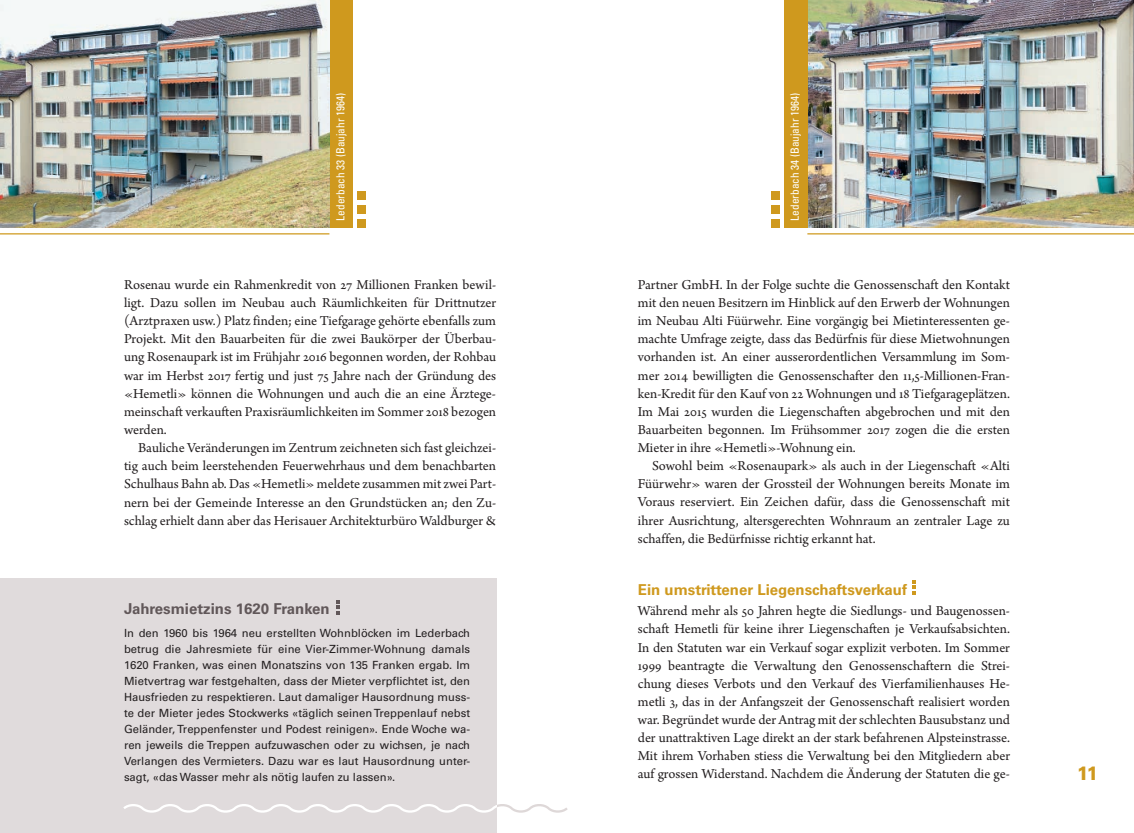
<style>
.page{position:relative;width:1134px;height:833px;background:#fff}
.page>*{position:absolute;margin:0;border:0;box-sizing:border-box;transform-origin:0 0}
.t1{font:900 19.38px "Univers LT Std";color:#cf991e;scale:.9 1}
.t2{font:700 15px "Univers LT Std";color:#cf991e}
.t3{font:700 15px "Univers LT Std";color:#615759}
.t4{font:14.38px/18.1px "Arno Pro";letter-spacing:-.005em;color:#231f20;text-align:justify}
.t5{font:11.25px/16px "Univers LT Std";color:#231f20;text-align:justify}
.t6{font:condensed 11.25px "Univers LT Std";color:#fff}
</style>
<div class="page">
<img style="left:807px;top:0;width:327px;height:228px">
<div style="left:784px;top:0;width:23px;height:228px;background:#cf991e"></div>
<div style="left:771px;top:219px;width:9px;height:9px;background:#cf991e"></div>
<div style="left:771px;top:205px;width:9px;height:9px;background:#cf991e"></div>
<div style="left:771px;top:191px;width:9px;height:8px;background:#cf991e"></div>
<hr style="left:807px;top:233px;width:327px;height:1px;background:#cf991e">
<div style="left:329px;top:0;width:24px;height:228px;background:#cf991e"></div>
<div style="left:357px;top:219px;width:8px;height:9px;background:#cf991e"></div>
<div style="left:357px;top:205px;width:8px;height:9px;background:#cf991e"></div>
<div style="left:357px;top:191px;width:8px;height:8px;background:#cf991e"></div>
<img style="left:0;top:0;width:329px;height:228px">
<hr style="left:0;top:233px;width:329px;height:1px;background:#cf991e">
<svg style="left:913px;top:580px;width:3px;height:14px"></svg>
<div style="left:0;top:579px;width:496px;height:254px;background:#e0dbdc"></div>
<svg style="left:123px;top:800px;width:445px;height:16px"></svg>
<svg style="left:336px;top:600px;width:3px;height:14px"></svg>
<p class="t6" style="left:333px;top:220px;width:129px;rotate:-90deg">Lederbach 33 (Baujahr 1964)</p>
<p class="t6" style="left:788px;top:220px;width:129px;rotate:-90deg">Lederbach 34 (Baujahr 1964)</p>
<p class="t4" style="left:124px;top:276px;width:374px">Rosenau wurde ein Rahmenkredit von 27 Millionen Franken bewil&shy;ligt. Dazu sollen im Neubau auch Räumlichkeiten für Drittnutzer (Arztpraxen usw.) Platz finden; eine Tiefgarage gehörte ebenfalls zum Projekt. Mit den Bauarbeiten für die zwei Baukörper der Überbau&shy;ung Rosenaupark ist im Frühjahr 2016 begonnen worden, der Rohbau war im Herbst 2017 fertig und just 75 Jahre nach der Gründung des «Hemetli» können die Wohnungen und auch die an eine Ärztege&shy;meinschaft verkauften Praxisräumlichkeiten im Sommer 2018 bezogen werden.</p>
<p class="t4" style="left:124px;top:439px;width:374px;text-indent:14px">Bauliche Veränderungen im Zentrum zeichneten sich fast gleichzei&shy;tig auch beim leerstehenden Feuerwehrhaus und dem benachbarten Schulhaus Bahn ab. Das «Hemetli» meldete zusammen mit zwei Part&shy;nern bei der Gemeinde Interesse an den Grundstücken an; den Zu&shy;schlag erhielt dann aber das Herisauer Architekturbüro Waldburger &amp;</p>
<p class="t3" style="left:124px;top:600px;width:207px">Jahresmietzins 1620 Franken</p>
<p class="t5" style="left:124px;top:625px;width:348px">In den 1960 bis 1964 neu erstellten Wohnblöcken im Lederbach betrug die Jahresmiete für eine Vier-Zimmer-Wohnung damals 1620 Franken, was einen Monatszins von 135 Franken ergab. Im Mietvertrag war festgehalten, dass der Mieter verpflichtet ist, den Hausfrieden zu respektieren. Laut damaliger Hausordnung muss&shy;te der Mieter jedes Stockwerks «täglich seinen Treppenlauf nebst Geländer, Treppenfenster und Podest reinigen». Ende Woche wa&shy;ren jeweils die Treppen aufzuwaschen oder zu wichsen, je nach Verlangen des Vermieters. Dazu war es laut Hausordnung unter&shy;sagt, «das Wasser mehr als nötig laufen zu lassen».</p>
<p class="t4" style="left:638px;top:276px;width:374px">Partner GmbH. In der Folge suchte die Genossenschaft den Kontakt mit den neuen Besitzern im Hinblick auf den Erwerb der Wohnungen im Neubau Alti Füürwehr. Eine vorgängig bei Mietinteressenten ge&shy;machte Umfrage zeigte, dass das Bedürfnis für diese Mietwohnungen vorhanden ist. An einer ausserordentlichen Versammlung im Som&shy;mer 2014 bewilligten die Genossenschafter den 11,5-Millionen-Fran&shy;ken-Kredit für den Kauf von 22 Wohnungen und 18 Tiefgarageplätzen.<br>Im Mai 2015 wurden die Liegenschaften abgebrochen und mit den Bauarbeiten begonnen. Im Frühsommer 2017 zogen die die ersten Mieter in ihre «Hemetli»-Wohnung ein.</p>
<p class="t4" style="left:638px;top:457px;width:374px;text-indent:14px">Sowohl beim «Rosenaupark» als auch in der Liegenschaft «Alti Füürwehr» waren der Grossteil der Wohnungen bereits Monate im Voraus reserviert. Ein Zeichen dafür, dass die Genossenschaft mit ihrer Ausrichtung, altersgerechten Wohnraum an zentraler Lage zu schaffen, die Bedürfnisse richtig erkannt hat.</p>
<p class="t2" style="left:638px;top:580px;width:271px">Ein umstrittener Liegenschaftsverkauf</p>
<p class="t4" style="left:638px;top:602px;width:374px">Während mehr als 50 Jahren hegte die Siedlungs- und Baugenossen&shy;schaft Hemetli für keine ihrer Liegenschaften je Verkaufsabsichten.<br>In den Statuten war ein Verkauf sogar explizit verboten. Im Sommer 1999 beantragte die Verwaltung den Genossenschaftern die Strei&shy;chung dieses Verbots und den Verkauf des Vierfamilienhauses He&shy;metli 3, das in der Anfangszeit der Genossenschaft realisiert worden war. Begründet wurde der Antrag mit der schlechten Bausubstanz und der unattraktiven Lage direkt an der stark befahrenen Alpsteinstrasse.<br>Mit ihrem Vorhaben stiess die Verwaltung bei den Mitgliedern aber auf grossen Widerstand. Nachdem die Änderung der Statuten die ge-</p>
<h1 class="t1" style="left:1077px;top:761px;width:25px">11</h1>
</div>
